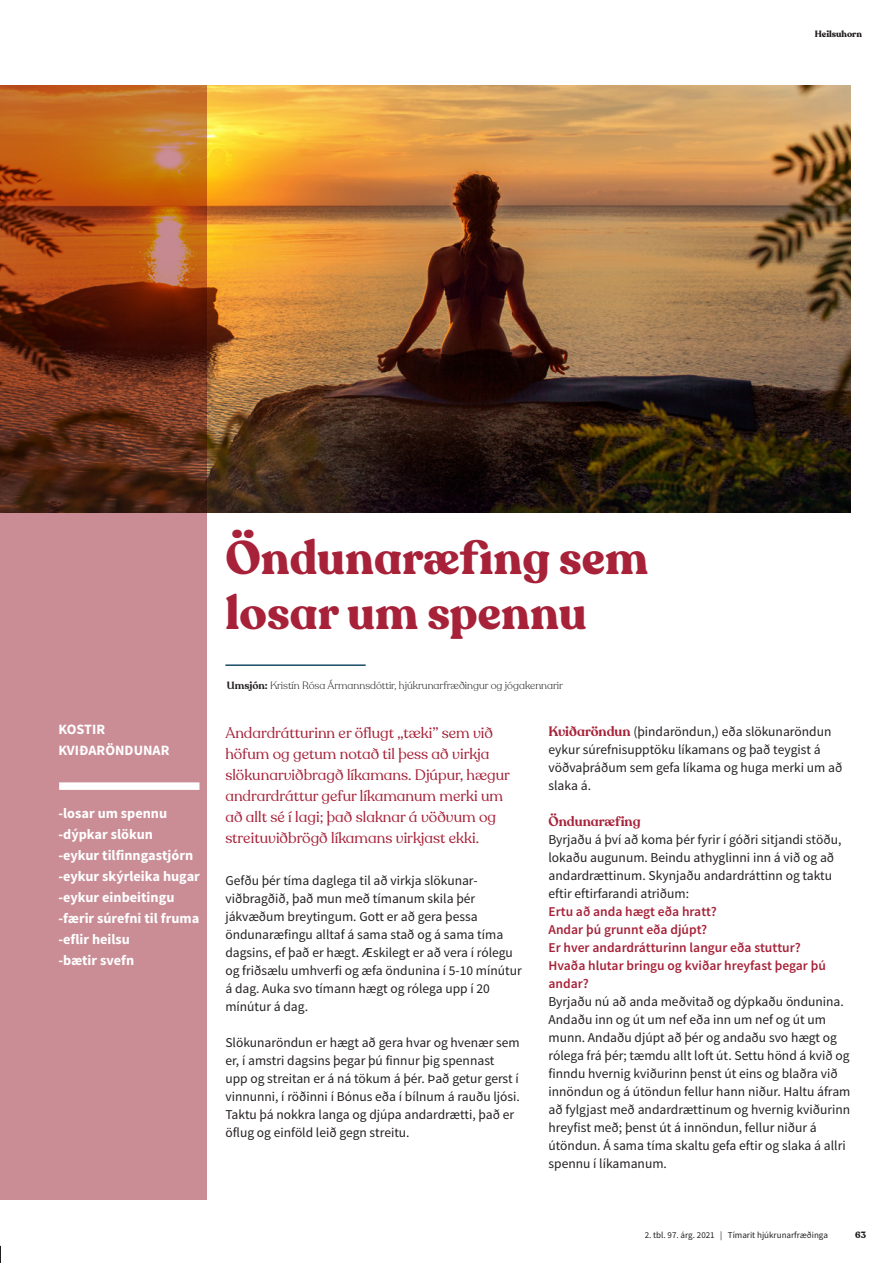
<style>
.page{position:relative;width:893px;height:1263px;background:#fff}
.page>*{position:absolute;margin:0;border:0;box-sizing:border-box;transform-origin:0 0}
.t1{font:700 46.8px/54.6px "Recoleta Alt";color:#a72239}
.t2{font:15px/21px "Recoleta Alt";color:#a72239}
.t3{font:700 14.25px "Source Sans Pro";color:#fff}
.t4{font:13.5px/18px "Source Sans Pro";color:#231f20}
.t5{font:600 13.5px/18px "Source Sans Pro";color:#a72239}
.t6{font:600 13.5px "Recoleta Alt";color:#a72239}
.t7{font:300 10.5px "Recoleta Alt";color:#231f20}
.t8{font:9px "Source Sans Pro";color:#231f20}
.t9{font:700 9px "Recoleta Alt";color:#231f20}
.s1{font-weight:600}
.s2{font-family:"Recoleta Alt";font-weight:600;color:#a72239}
</style>
<div class="page">
<svg style="left:0;top:1246px;width:1px;height:17px"></svg>
<img style="left:206px;top:85px;width:644px;height:427px">
<hr style="left:225px;top:664px;width:141px;height:2px;background:#1a4b66">
<svg style="left:0;top:85px;width:206px;height:1114px;background:#b06f65"></svg>
<div style="left:59px;top:782px;width:140px;height:8px;background:#fff"></div>
<p class="t9" style="left:815px;top:29px;width:49px">Heilsuhorn</p>
<p class="t3" style="left:58px;top:720px;width:48px">KOSTIR</p>
<p class="t3" style="left:58px;top:741px;width:113px">KVIÐARÖNDUNAR</p>
<p class="t3" style="left:58px;top:804px;width:110px">-losar um spennu</p>
<p class="t3" style="left:58px;top:825px;width:96px">-dýpkar slökun</p>
<p class="t3" style="left:58px;top:846px;width:136px">-eykur tilfinngastjórn</p>
<p class="t3" style="left:58px;top:867px;width:143px">-eykur skýrleika hugar</p>
<p class="t3" style="left:58px;top:888px;width:117px">-eykur einbeitingu</p>
<p class="t3" style="left:58px;top:909px;width:142px">-færir súrefni til fruma</p>
<p class="t3" style="left:58px;top:930px;width:73px">-eflir heilsu</p>
<p class="t3" style="left:58px;top:951px;width:77px">-bætir svefn</p>
<p class="t1" style="left:225px;top:532px;width:424px">Öndunaræfing sem losar um spennu</p>
<p class="t7" style="left:227px;top:679px;width:337px"><span class="s1">Umsjón:</span> Kristín Rósa Ármannsdóttir, hjúkrunarfræðingur og jógakennarir</p>
<p class="t2" style="left:225px;top:722px;width:286px">Andardrátturinn er öflugt ,,tæki” sem við höfum og getum notað til þess að virkja slökunarviðbragð líkamans. Djúpur, hægur andrardráttur gefur líkamanum merki um að allt sé í lagi; það slaknar á vöðvum og streituviðbrögð líkamans virkjast ekki.</p>
<p class="t4" style="left:225px;top:872px;width:298px">Gefðu þér tíma daglega til að virkja slökunar&shy;viðbragðið, það mun með tímanum skila þér jákvæðum breytingum. Gott er að gera þessa öndunaræfingu alltaf á sama stað og á sama tíma dagsins, ef það er hægt. Æskilegt er að vera í rólegu og friðsælu umhverfi og æfa öndunina í 5-10 mínútur á dag. Auka svo tímann hægt og rólega upp í 20 mínútur á dag.</p>
<p class="t4" style="left:225px;top:1034px;width:296px">Slökunaröndun er hægt að gera hvar og hvenær sem er, í amstri dagsins þegar þú finnur þig spennast upp og streitan er á ná tökum á þér. Það getur gerst í vinnunni, í röðinni í Bónus eða í bílnum á rauðu ljósi.<br>Taktu þá nokkra langa og djúpa andardrætti, það er öflug og einföld leið gegn streitu.</p>
<p class="t4" style="left:549px;top:723px;width:295px"><span class="s2">Kviðaröndun</span> (þindaröndun,) eða slökunaröndun eykur súrefnisupptöku líkamans og það teygist á vöðvaþráðum sem gefa líkama og huga merki um að slaka á.</p>
<p class="t6" style="left:549px;top:813px;width:94px">Öndunaræfing</p>
<p class="t4" style="left:549px;top:831px;width:294px">Byrjaðu á því að koma þér fyrir í góðri sitjandi stöðu, lokaðu augunum. Beindu athyglinni inn á við og að andardrættinum. Skynjaðu andardráttinn og taktu eftir eftirfarandi atriðum:</p>
<p class="t5" style="left:549px;top:903px;width:170px">Ertu að anda hægt eða hratt?</p>
<p class="t5" style="left:549px;top:921px;width:160px">Andar þú grunnt eða djúpt?</p>
<p class="t5" style="left:549px;top:939px;width:254px">Er hver andardrátturinn langur eða stuttur?</p>
<p class="t5" style="left:549px;top:957px;width:279px">Hvaða hlutar bringu og kviðar hreyfast þegar þú andar?</p>
<p class="t4" style="left:549px;top:993px;width:303px">Byrjaðu nú að anda meðvitað og dýpkaðu öndunina.<br>Andaðu inn og út um nef eða inn um nef og út um munn. Andaðu djúpt að þér og andaðu svo hægt og rólega frá þér; tæmdu allt loft út. Settu hönd á kvið og finndu hvernig kviðurinn þenst út eins og blaðra við innöndun og á útöndun fellur hann niður. Haltu áfram að fylgjast með andardrættinum og hvernig kviðurinn hreyfist með; þenst út á innöndun, fellur niður á útöndun. Á sama tíma skaltu gefa eftir og slaka á allri spennu í líkamanum.</p>
<p class="t8" style="left:645px;top:1229px;width:185px">2. tbl. 97. árg. 2021 | Tímarit hjúkrunarfræðinga</p>
<p class="t9" style="left:855px;top:1229px;width:12px">63</p>
</div>
